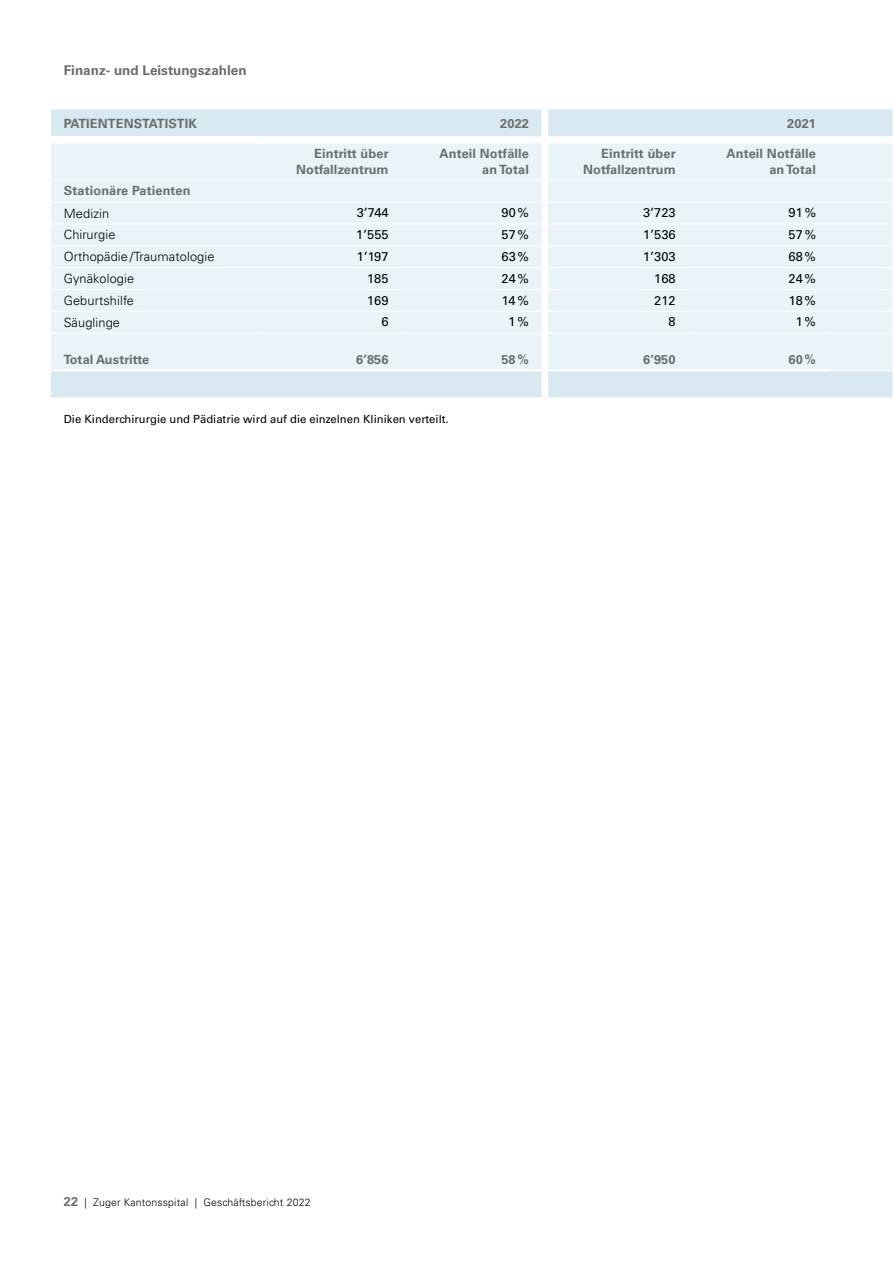
<style>
.page{position:relative;width:893px;height:1263px;background:#fff}
.page>*{position:absolute;margin:0;border:0;box-sizing:border-box;transform-origin:0 0}
.t1{font:700 13.5px "Univers";color:#6b6e6e}
.t2{font:700 12.75px/15.8px "Univers";letter-spacing:.01em;color:#6b6e6e;text-align:right}
.t3{font:12.75px "Univers";letter-spacing:.01em;color:#000}
.t4{font:300 12.75px "Univers";letter-spacing:.01em;color:#000}
.t5{font:11.25px "Univers";color:#000}
.t6{font:300 10.5px "Univers";letter-spacing:.015em;color:#000}
.s1{font-weight:700;font-size:12.75px;color:#6b6e6e}
</style>
<div class="page">
<svg style="left:51px;top:109px;width:210px;height:289px;background:#dae9f2"></svg>
<div style="left:51px;top:137px;width:210px;height:6px;background:#fff"></div>
<div style="left:51px;top:144px;width:210px;height:225px;background:#e9f3f8"></div>
<hr style="left:51px;top:224px;width:210px;height:1px;background:#fff">
<hr style="left:51px;top:245px;width:210px;height:1px;background:#fff">
<hr style="left:51px;top:267px;width:210px;height:1px;background:#fff">
<hr style="left:51px;top:289px;width:210px;height:1px;background:#fff">
<hr style="left:51px;top:311px;width:210px;height:1px;background:#fff">
<hr style="left:51px;top:202px;width:210px;height:1px;background:#fff">
<hr style="left:51px;top:180px;width:210px;height:1px;background:#fff">
<hr style="left:51px;top:369px;width:210px;height:2px;background:#fff">
<hr style="left:51px;top:333px;width:210px;height:1px;background:#fff">
<hr style="left:51px;top:143px;width:210px;height:1px;background:#fff">
<svg style="left:261px;top:109px;width:631px;height:289px;background:#e7f1f7"></svg>
<hr style="left:548px;top:143px;width:140px;height:1px;background:#fff">
<hr style="left:688px;top:143px;width:141px;height:1px;background:#fff">
<hr style="left:829px;top:143px;width:63px;height:1px;background:#fff">
<p class="t1" style="left:64px;top:62px;width:184px">Finanz- und Leistungszahlen</p>
<p class="t2" style="left:64px;top:115px;width:135px">PATIENTENSTATISTIK</p>
<p class="t2" style="left:500px;top:115px;width:30px">2022</p>
<p class="t2" style="left:787px;top:115px;width:30px">2021</p>
<p class="t2" style="left:296px;top:146px;width:94px">Eintritt über<br>Notfallzentrum</p>
<p class="t2" style="left:440px;top:146px;width:91px">Anteil Notfälle an Total</p>
<p class="t2" style="left:583px;top:146px;width:94px">Eintritt über<br>Notfallzentrum</p>
<p class="t2" style="left:727px;top:146px;width:91px">Anteil Notfälle an Total</p>
<p class="t2" style="left:64px;top:183px;width:128px">Stationäre Patienten</p>
<p class="t4" style="left:64px;top:205px;width:47px">Medizin</p>
<p class="t3" style="left:357px;top:205px;width:33px">3’744</p>
<p class="t3" style="left:501px;top:205px;width:29px">90%</p>
<p class="t3" style="left:643px;top:205px;width:34px">3’723</p>
<p class="t3" style="left:788px;top:205px;width:29px">91%</p>
<p class="t4" style="left:64px;top:227px;width:53px">Chirurgie</p>
<p class="t3" style="left:356px;top:227px;width:34px">1’555</p>
<p class="t3" style="left:501px;top:227px;width:29px">57%</p>
<p class="t3" style="left:643px;top:227px;width:34px">1’536</p>
<p class="t3" style="left:788px;top:227px;width:29px">57%</p>
<p class="t4" style="left:64px;top:249px;width:152px">Orthopädie /Traumatologie</p>
<p class="t3" style="left:357px;top:249px;width:33px">1’197</p>
<p class="t3" style="left:501px;top:249px;width:29px">63%</p>
<p class="t3" style="left:643px;top:249px;width:34px">1’303</p>
<p class="t3" style="left:788px;top:249px;width:29px">68%</p>
<p class="t4" style="left:64px;top:271px;width:72px">Gynäkologie</p>
<p class="t3" style="left:367px;top:271px;width:23px">185</p>
<p class="t3" style="left:501px;top:271px;width:29px">24%</p>
<p class="t3" style="left:654px;top:271px;width:23px">168</p>
<p class="t3" style="left:788px;top:271px;width:29px">24%</p>
<p class="t4" style="left:64px;top:293px;width:72px">Geburtshilfe</p>
<p class="t3" style="left:367px;top:293px;width:23px">169</p>
<p class="t3" style="left:502px;top:293px;width:29px">14%</p>
<p class="t3" style="left:654px;top:293px;width:23px">212</p>
<p class="t3" style="left:789px;top:293px;width:29px">18%</p>
<p class="t4" style="left:64px;top:314px;width:58px">Säuglinge</p>
<p class="t3" style="left:381px;top:314px;width:9px">6</p>
<p class="t3" style="left:509px;top:314px;width:22px">1%</p>
<p class="t3" style="left:668px;top:314px;width:9px">8</p>
<p class="t3" style="left:796px;top:314px;width:22px">1%</p>
<p class="t2" style="left:64px;top:352px;width:87px">Total Austritte</p>
<p class="t2" style="left:356px;top:352px;width:34px">6’856</p>
<p class="t2" style="left:501px;top:352px;width:29px">58%</p>
<p class="t2" style="left:643px;top:352px;width:34px">6’950</p>
<p class="t2" style="left:788px;top:352px;width:29px">60%</p>
<p class="t5" style="left:64px;top:412px;width:386px">Die Kinderchirurgie und Pädiatrie wird auf die einzelnen Kliniken verteilt.</p>
<p class="t6" style="left:64px;top:1196px;width:248px"><span class="s1">22</span> | Zuger Kantonsspital | Geschäftsbericht 2022</p>
</div>
